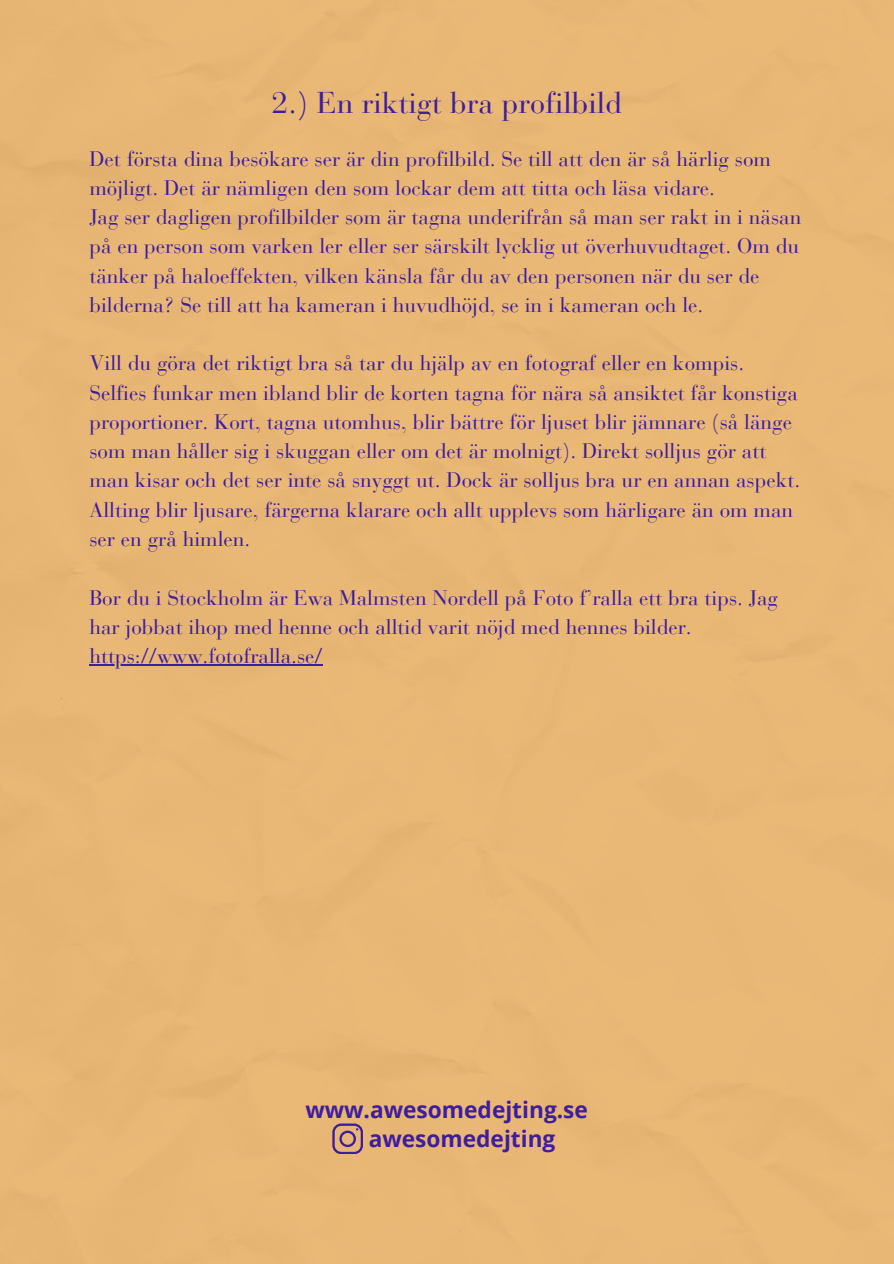
<style>
.page{position:relative;width:894px;height:1264px;background:#fff}
.page>*{position:absolute;margin:0;border:0;box-sizing:border-box;transform-origin:0 0}
.t1{font:30px "Bauer Bodoni Pro";color:#3e1d9f}
.t2{font:700 22.65px "Open Sans";color:#3e1d9f}
.t3{font:21px/29.2px "Bauer Bodoni Pro";color:#3e1d9f}
</style>
<div class="page">
<div style="left:0;top:0;width:893px;height:1263px;background:#eab876"></div>
<hr style="left:89px;top:664px;width:234px;height:1px;background:#3e1d9f">
<svg style="left:332px;top:1123px;width:30px;height:30px"></svg>
<p class="t1" style="left:271px;top:91px;width:352px">2.) En riktigt bra profilbild</p>
<h1 class="t3" style="left:89px;top:146px;width:683px">Det första dina besökare ser är din profilbild. Se till att den är så härlig som möjligt. Det är nämligen den som lockar dem att titta och läsa vidare.</h1>
<p class="t3" style="left:89px;top:204px;width:713px">Jag ser dagligen profilbilder som är tagna underifrån så man ser rakt in i näsan på en person som varken ler eller ser särskilt lycklig ut överhuvudtaget. Om du tänker på haloeffekten, vilken känsla får du av den personen när du ser de bilderna? Se till att ha kameran i huvudhöjd, se in i kameran och le.</p>
<p class="t3" style="left:89px;top:351px;width:712px">Vill du göra det riktigt bra så tar du hjälp av en fotograf eller en kompis.<br>Selfies funkar men ibland blir de korten tagna för nära så ansiktet får konstiga proportioner. Kort, tagna utomhus, blir bättre för ljuset blir jämnare (så länge som man håller sig i skuggan eller om det är molnigt). Direkt solljus gör att man kisar och det ser inte så snyggt ut. Dock är solljus bra ur en annan aspekt.<br>Allting blir ljusare, färgerna klarare och allt upplevs som härligare än om man ser en grå himlen.</p>
<p class="t3" style="left:89px;top:585px;width:690px">Bor du i Stockholm är Ewa Malmsten Nordell på Foto f’ralla ett bra tips. Jag har jobbat ihop med henne och alltid varit nöjd med hennes bilder.</p>
<p class="t3" style="left:89px;top:643px;width:235px">https://www.fotofralla.se/</p>
<h2 class="t2" style="left:305px;top:1094px;width:284px">www.awesomedejting.se</h2>
<p class="t2" style="left:368px;top:1123px;width:188px">awesomedejting</p>
</div>
